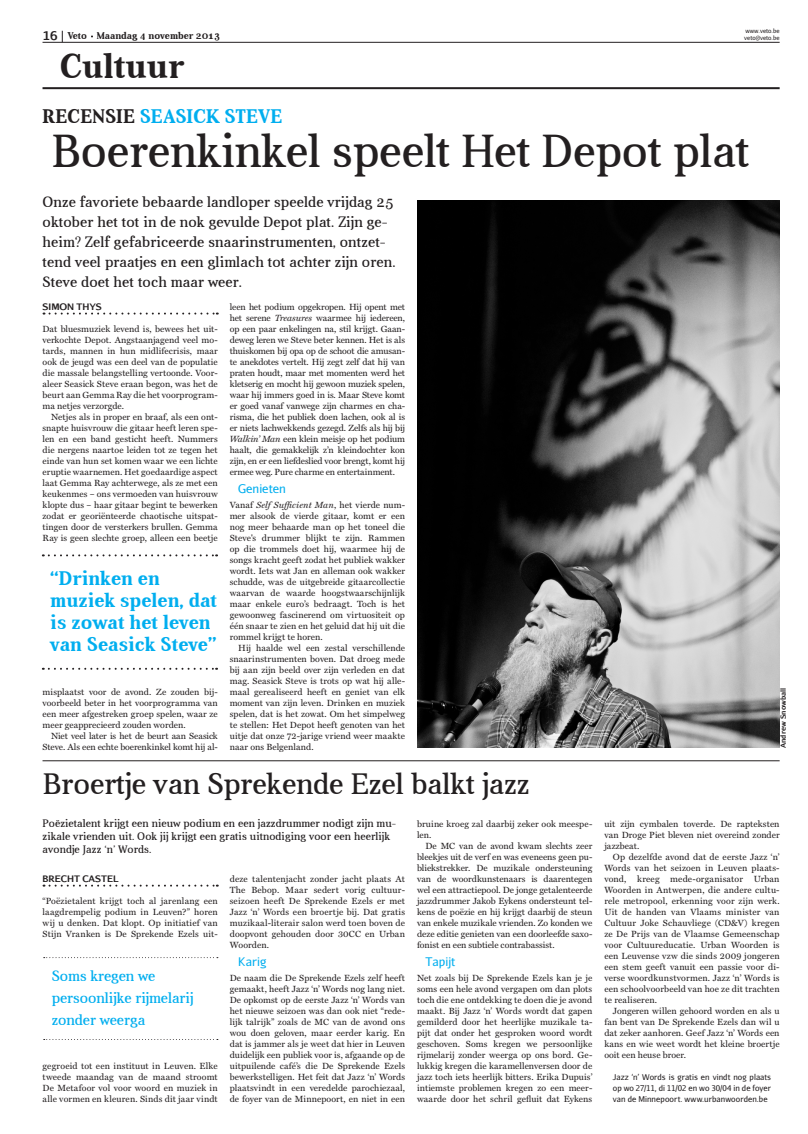
<style>
.page{position:relative;width:808px;height:1134px;background:#fff}
.page>*{position:absolute;margin:0;border:0;box-sizing:border-box;transform-origin:0 0}
.KTT{font:47px "Aver";color:#231f20}
.Header_katern{font:700 35px "Aver";color:#231f20}
.KTT_klein{font:30px "Aver";color:#231f20}
.STR{font:700 20px/22px "Aver";color:#00aeef}
.Boventitel_kleur{font:700 20px "Aver";letter-spacing:.005em;color:#00aeef}
.INL{font:15px/20px "Aver";letter-spacing:.01em;color:#231f20}
.STR-2{font:15px/22px "Aver";color:#00aeef}
.TST{font:12px "Aurulent Sans";color:#00aeef}
.INL_klein{font:11px/13px "Aver";letter-spacing:.01em;color:#231f20}
.t1{font:700 10px "Aver";color:#231f20}
.PAR{font:9px/11px "Miller Text";color:#231f20;text-align:justify}
.PNI{font:9px/11px "Miller Text";letter-spacing:.01em;color:#231f20;text-align:justify}
.AUT{font:700 9px "Aurulent Sans";color:#231f20}
.BIJ{font:8px/11px "Aurulent Sans";letter-spacing:.01em;color:#231f20;text-align:justify}
.FOTOGRAAF{font:700 7px "Aurulent Sans";color:#231f20}
.t2{font:6px/7.2px "Aurulent Sans";color:#231f20}
.s1{font-family:"Aurulent Sans";font-size:12px}
.s2{color:#231f20}
.s3{font-style:italic}
</style>
<div class="page">
<svg style="left:44px;top:885px;width:174px;height:2px"></svg>
<svg style="left:44px;top:957px;width:174px;height:1px"></svg>
<svg style="left:44px;top:1039px;width:174px;height:1px"></svg>
<svg style="left:44px;top:313px;width:174px;height:2px"></svg>
<svg style="left:43px;top:554px;width:174px;height:2px"></svg>
<svg style="left:43px;top:668px;width:174px;height:2px"></svg>
<img style="left:417px;top:200px;width:363px;height:548px">
<hr style="left:43px;top:760px;width:737px;height:1px;background:#231f20">
<hr style="left:43px;top:42px;width:737px;height:1px;background:#231f20">
<hr style="left:43px;top:87px;width:737px;height:2px;background:#231f20">
<p class="t1" style="left:43px;top:30px;width:179px"><span class="s1">16</span> Veto Maandag 4 november 2013</p>
<p class="t2" style="left:744px;top:27px;width:37px">www.veto.be veto@veto.be</p>
<p class="Header_katern" style="left:60px;top:46px;width:126px">Cultuur</p>
<p class="Boventitel_kleur" style="left:43px;top:105px;width:241px"><span class="s2">RECENSIE</span> SEASICK STEVE</p>
<p class="KTT" style="left:51px;top:125px;width:700px">Boerenkinkel speelt Het Depot plat</p>
<p class="INL" style="left:43px;top:192px;width:354px">Onze favoriete bebaarde landloper speelde vrijdag 25 oktober het tot in de nok gevulde Depot plat. Zijn ge&shy;heim? Zelf gefabriceerde snaarinstrumenten, ontzet&shy;tend veel praatjes en een glimlach tot achter zijn oren.<br>Steve doet het toch maar weer.</p>
<p class="AUT" style="left:43px;top:300px;width:61px">SIMON THYS</p>
<p class="PNI" style="left:43px;top:323px;width:177px">Dat bluesmuziek levend is, bewees het uit&shy;verkochte Depot. Angstaanjagend veel mo&shy;tards, mannen in hun midlifecrisis, maar ook de jeugd was een deel van de populatie die massale belangstelling vertoonde. Voor&shy;aleer Seasick Steve eraan begon, was het de beurt aan Gemma Ray die het voorprogram&shy;ma netjes verzorgde.</p>
<p class="PAR" style="left:43px;top:411px;width:177px;text-indent:9px">Netjes als in proper en braaf, als een ont&shy;snapte huisvrouw die gitaar heeft leren spe&shy;len en een band gesticht heeft. Nummers die nergens naartoe leiden tot ze tegen het einde van hun set komen waar we een lichte eruptie waarnemen. Het goedaardige aspect laat Gemma Ray achterwege, als ze met een keukenmes – ons vermoeden van huisvrouw klopte dus – haar gitaar begint te bewerken zodat er georiënteerde chaotische uitspat&shy;tingen door de versterkers brullen. Gemma Ray is geen slechte groep, alleen een beetje</p>
<p class="PAR" style="left:230px;top:301px;width:177px">leen het podium opgekropen. Hij opent met het serene <span class="s3">Treasures</span> waarmee hij iedereen, op een paar enkelingen na, stil krijgt. Gaan&shy;deweg leren we Steve beter kennen. Het is als thuiskomen bij opa op de schoot die amusan&shy;te anekdotes vertelt. Hij zegt zelf dat hij van praten houdt, maar met momenten werd het kletserig en mocht hij gewoon muziek spelen, waar hij immers goed in is. Maar Steve komt er goed vanaf vanwege zijn charmes en cha&shy;risma, die het publiek doen lachen, ook al is er niets lachwekkends gezegd. Zelfs als hij bij <span class="s3">Walkin’ Man</span> een klein meisje op het podium haalt, die gemakkelijk z’n kleindochter kon zijn, en er een liefdeslied voor brengt, komt hij ermee weg. Pure charme en entertainment.</p>
<p class="TST" style="left:238px;top:481px;width:49px">Genieten</p>
<p class="PNI" style="left:230px;top:499px;width:177px">Vanaf <span class="s3">Self Sufficient Man</span>, het vierde num&shy;mer alsook de vierde gitaar, komt er een nog meer behaarde man op het toneel die Steve's drummer blijkt te zijn. Rammen op die trommels doet hij, waarmee hij de songs kracht geeft zodat het publiek wakker wordt. Iets wat Jan en alleman ook wakker schudde, was de uitgebreide gitaarcollectie waarvan de waarde hoogstwaarschijnlijk maar enkele euro’s bedraagt. Toch is het gewoonweg fascinerend om virtuositeit op één snaar te zien en het geluid dat hij uit die rommel krijgt te horen.</p>
<p class="PAR" style="left:230px;top:642px;width:177px;text-indent:9px">Hij haalde wel een zestal verschillende snaarinstrumenten boven. Dat droeg mede bij aan zijn beeld over zijn verleden en dat mag. Seasick Steve is trots op wat hij alle&shy;maal gerealiseerd heeft en geniet van elk moment van zijn leven. Drinken en muziek spelen, dat is het zowat. Om het simpelweg te stellen: Het Depot heeft genoten van het uitje dat onze 72-jarige vriend weer maakte naar ons Belgenland.</p>
<p class="STR" style="left:50px;top:567px;width:168px">“Drinken en muziek spelen, dat is zowat het leven van Seasick Steve”</p>
<p class="PAR" style="left:43px;top:686px;width:177px">misplaatst voor de avond. Ze zouden bij&shy;voorbeeld beter in het voorprogramma van een meer afgestreken groep spelen, waar ze meer geapprecieerd zouden worden.</p>
<p class="PAR" style="left:43px;top:730px;width:177px;text-align:right">Niet veel later is het de beurt aan Seasick<br>Steve. Als een echte boerenkinkel komt hij al-</p>
<p class="FOTOGRAAF" style="left:778px;top:748px;width:62px;rotate:-90deg">Andrew Snowball</p>
<p class="KTT_klein" style="left:43px;top:767px;width:489px">Broertje van Sprekende Ezel balkt jazz</p>
<p class="INL_klein" style="left:43px;top:816px;width:355px">Poëzietalent krijgt een nieuw podium en een jazzdrummer nodigt zijn mu&shy;zikale vrienden uit. Ook jij krijgt een gratis uitnodiging voor een heerlijk avondje Jazz ‘n’ Words.</p>
<p class="AUT" style="left:43px;top:872px;width:78px">BRECHT CASTEL</p>
<p class="PNI" style="left:43px;top:895px;width:177px">“Poëzietalent krijgt toch al jarenlang een laagdrempelig podium in Leuven?” horen wij u denken. Dat klopt. Op initiatief van Stijn Vranken is De Sprekende Ezels uit-</p>
<p class="PNI" style="left:417px;top:818px;width:177px">bruine kroeg zal daarbij zeker ook meespe&shy;len.</p>
<p class="PAR" style="left:417px;top:840px;width:177px;text-indent:9px">De MC van de avond kwam slechts zeer bleekjes uit de verf en was eveneens geen pu&shy;bliekstrekker. De muzikale ondersteuning van de woordkunstenaars is daarentegen wel een attractiepool. De jonge getalenteerde jazzdrummer Jakob Eykens ondersteunt tel&shy;kens de poëzie en hij krijgt daarbij de steun van enkele muzikale vrienden. Zo konden we deze editie genieten van een doorleefde saxo&shy;fonist en een subtiele contrabassist.</p>
<p class="TST" style="left:426px;top:954px;width:31px">Tapijt</p>
<p class="PNI" style="left:417px;top:972px;width:177px">Net zoals bij De Sprekende Ezels kan je je soms een hele avond vergapen om dan plots toch die ene ontdekking te doen die je avond maakt. Bij Jazz ‘n’ Words wordt dat gapen gemilderd door het heerlijke muzikale ta&shy;pijt dat onder het gesproken woord wordt geschoven. Soms kregen we persoonlijke rijmelarij zonder weerga op ons bord. Ge&shy;lukkig kregen die karamellenversen door de jazz toch iets heerlijk bitters. Erika Dupuis’ intiemste problemen kregen zo een meer&shy;waarde door het schril gefluit dat Eykens</p>
<p class="PNI" style="left:230px;top:873px;width:177px">deze talentenjacht zonder jacht plaats At The Bebop. Maar sedert vorig cultuur&shy;seizoen heeft De Sprekende Ezels er met Jazz ‘n’ Words een broertje bij. Dat gratis muzikaal-literair salon werd toen boven de doopvont gehouden door 30CC en Urban Woorden.</p>
<p class="TST" style="left:238px;top:954px;width:30px">Karig</p>
<p class="PNI" style="left:230px;top:972px;width:177px">De naam die De Sprekende Ezels zelf heeft gemaakt, heeft Jazz ‘n’ Words nog lang niet.<br>De opkomst op de eerste Jazz ‘n’ Words van het nieuwe seizoen was dan ook niet “rede&shy;lijk talrijk” zoals de MC van de avond ons wou doen geloven, maar eerder karig. En dat is jammer als je weet dat hier in Leuven duidelijk een publiek voor is, afgaande op de uitpuilende café’s die De Sprekende Ezels bewerkstelligen. Het feit dat Jazz ‘n’ Words plaatsvindt in een veredelde parochiezaal, de foyer van de Minnepoort, en niet in een</p>
<p class="STR-2" style="left:52px;top:965px;width:143px">Soms kregen we persoonlijke rijmelarij zonder weerga</p>
<p class="PNI" style="left:43px;top:1060px;width:177px">gegroeid tot een instituut in Leuven. Elke tweede maandag van de maand stroomt De Metafoor vol voor woord en muziek in alle vormen en kleuren. Sinds dit jaar vindt</p>
<p class="PNI" style="left:604px;top:818px;width:177px">uit zijn cymbalen toverde. De rapteksten van Droge Piet bleven niet overeind zonder jazzbeat.</p>
<p class="PAR" style="left:604px;top:851px;width:177px;text-indent:9px">Op dezelfde avond dat de eerste Jazz ‘n’ Words van het seizoen in Leuven plaats&shy;vond, kreeg mede-organisator Urban Woorden in Antwerpen, die andere cultu&shy;rele metropool, erkenning voor zijn werk.<br>Uit de handen van Vlaams minister van Cultuur Joke Schauvliege (CD&amp;V) kregen ze De Prijs van de Vlaamse Gemeenschap voor Cultuureducatie. Urban Woorden is een Leuvense vzw die sinds 2009 jongeren een stem geeft vanuit een passie voor di&shy;verse woordkunstvormen. Jazz ‘n’ Words is een schoolvoorbeeld van hoe ze dit trachten te realiseren.</p>
<p class="PAR" style="left:604px;top:1005px;width:177px;text-indent:9px">Jongeren willen gehoord worden en als u fan bent van De Sprekende Ezels dan wil u dat zeker aanhoren. Geef Jazz ‘n’ Words een kans en wie weet wordt het kleine broertje ooit een heuse broer.</p>
<p class="BIJ" style="left:613px;top:1071px;width:160px">Jazz ‘n’ Words is gratis en vindt nog plaats op wo 27/11, di 11/02 en wo 30/04 in de foyer van de Minnepoort. www.urbanwoorden.be</p>
</div>
